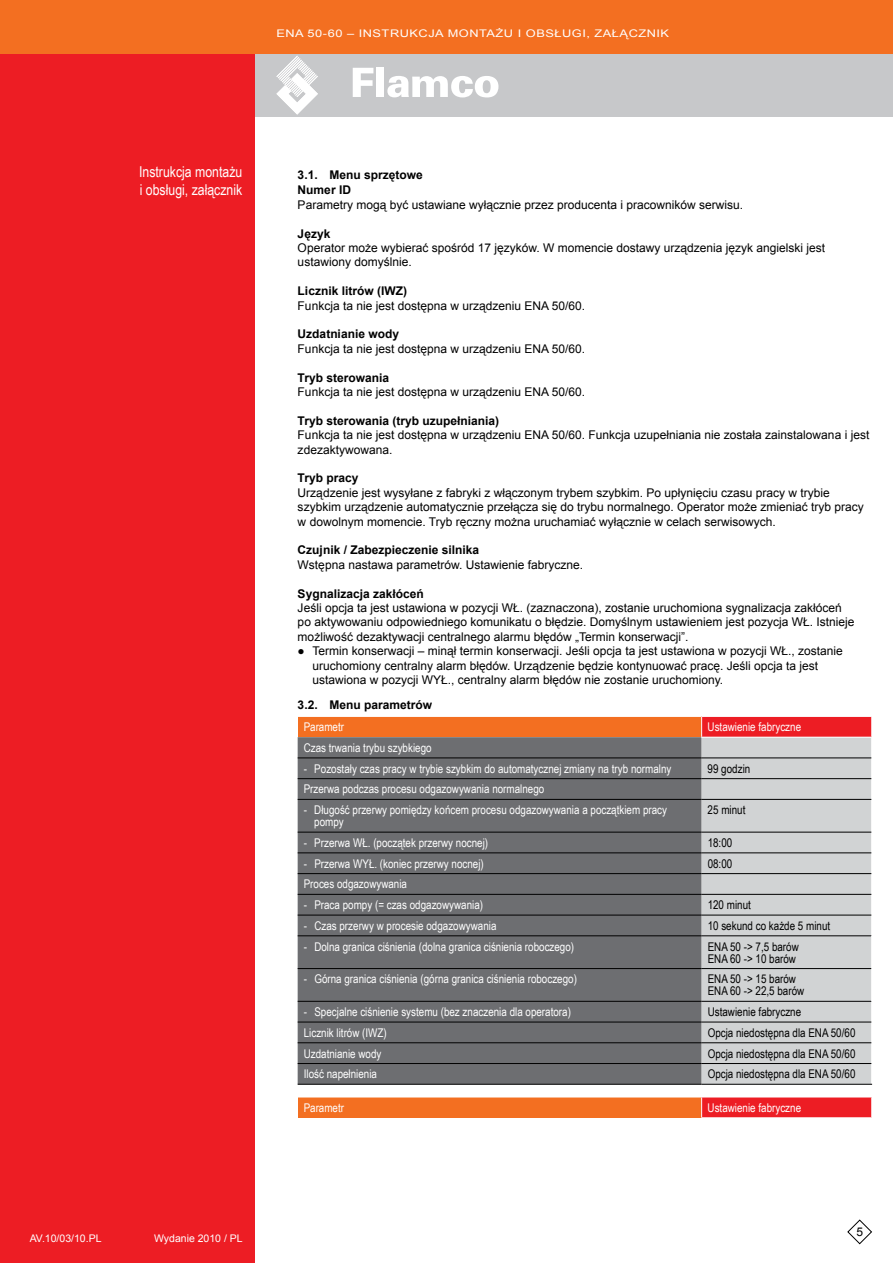
<style>
.page{position:relative;width:893px;height:1263px;background:#fff}
.page>*{position:absolute;margin:0;border:0;box-sizing:border-box;transform-origin:0 0}
.t1{font:15px/18px "Arial Narrow";color:#fff}
.t2{font:12px/14.4px "Arial";color:#000}
.t3{font:12px/12px "Arial Narrow";color:#fff}
.t4{font:12px/12px "Arial Narrow";color:#000}
.t5{font:700 12px/15.5px "Arial";color:#000}
.t6{font:10.5px "Arial";letter-spacing:.04em;color:#fff;scale:1.22 1}
.t7{font:10.5px "Arial";letter-spacing:.04em;color:#fff}
.t8{font:10.5px "Arial";color:#fff}
</style>
<div class="page">
<div style="left:0;top:53px;width:893px;height:64px;background:#c7c8ca"></div>
<div style="left:0;top:0;width:255px;height:1263px;background:#ed1d24"></div>
<svg style="left:847px;top:1219px;width:25px;height:25px"></svg>
<div style="left:0;top:0;width:893px;height:53px;background:#f36f21"></div>
<svg style="left:276px;top:56px;width:42px;height:59px"></svg>
<svg style="left:353px;top:68px;width:20px;height:29px"></svg>
<div style="left:376px;top:68px;width:8px;height:29px;background:#fff"></div>
<svg style="left:387px;top:76px;width:111px;height:21px"></svg>
<div style="left:298px;top:716px;width:404px;height:21px;background:#f36f21"></div>
<div style="left:702px;top:716px;width:170px;height:21px;background:#ed1d24"></div>
<div style="left:298px;top:737px;width:404px;height:347px;background:#6d6e71"></div>
<div style="left:702px;top:738px;width:169px;height:346px;background:#d1d3d4"></div>
<hr style="left:702px;top:1084px;width:170px;height:1px;background:#000">
<hr style="left:298px;top:716px;width:404px;height:1px;background:#fff">
<hr style="left:702px;top:716px;width:170px;height:1px;background:#fff">
<svg style="left:701px;top:717px;width:1px;height:20px"></svg>
<svg style="left:871px;top:717px;width:1px;height:82px"></svg>
<hr style="left:701px;top:737px;width:171px;height:1px;background:#fff">
<hr style="left:298px;top:1084px;width:404px;height:1px;background:#000">
<hr style="left:298px;top:757px;width:404px;height:1px;background:#000">
<hr style="left:298px;top:935px;width:404px;height:1px;background:#000">
<hr style="left:702px;top:757px;width:169px;height:1px;background:#000">
<hr style="left:702px;top:935px;width:169px;height:1px;background:#000">
<hr style="left:298px;top:778px;width:404px;height:1px;background:#000">
<hr style="left:298px;top:968px;width:404px;height:1px;background:#000">
<hr style="left:298px;top:1001px;width:404px;height:1px;background:#000">
<hr style="left:702px;top:778px;width:169px;height:1px;background:#000">
<hr style="left:702px;top:968px;width:169px;height:1px;background:#000">
<hr style="left:702px;top:1001px;width:169px;height:1px;background:#000">
<hr style="left:298px;top:799px;width:404px;height:1px;background:#000">
<hr style="left:702px;top:799px;width:169px;height:1px;background:#000">
<hr style="left:298px;top:832px;width:404px;height:1px;background:#000">
<hr style="left:702px;top:832px;width:169px;height:1px;background:#000">
<hr style="left:298px;top:852px;width:404px;height:1px;background:#000">
<hr style="left:702px;top:852px;width:169px;height:1px;background:#000">
<hr style="left:298px;top:873px;width:404px;height:1px;background:#000">
<hr style="left:702px;top:873px;width:169px;height:1px;background:#000">
<hr style="left:298px;top:894px;width:404px;height:1px;background:#000">
<hr style="left:702px;top:894px;width:169px;height:1px;background:#000">
<hr style="left:298px;top:915px;width:404px;height:1px;background:#000">
<hr style="left:702px;top:915px;width:169px;height:1px;background:#000">
<hr style="left:298px;top:1022px;width:404px;height:1px;background:#000">
<hr style="left:702px;top:1022px;width:169px;height:1px;background:#000">
<hr style="left:298px;top:1042px;width:404px;height:1px;background:#000">
<hr style="left:702px;top:1042px;width:169px;height:1px;background:#000">
<hr style="left:298px;top:1063px;width:404px;height:1px;background:#000">
<hr style="left:702px;top:1063px;width:169px;height:1px;background:#000">
<div style="left:298px;top:1097px;width:404px;height:21px;background:#f36f21"></div>
<div style="left:702px;top:1097px;width:170px;height:21px;background:#ed1d24"></div>
<hr style="left:298px;top:1097px;width:404px;height:1px;background:#fff">
<hr style="left:702px;top:1097px;width:170px;height:1px;background:#fff">
<svg style="left:701px;top:1097px;width:1px;height:20px"></svg>
<svg style="left:871px;top:1097px;width:1px;height:20px"></svg>
<hr style="left:701px;top:1117px;width:171px;height:1px;background:#fff">
<p class="t6" style="left:276px;top:27px;width:323px">ENA 50-60 – INSTRUKCJA MONTAŻU I OBSŁUGI, ZAŁĄCZNIK</p>
<p class="t1" style="left:139px;top:162px;width:105px">Instrukcja montażu i obsługi, załącznik</p>
<p class="t7" style="left:30px;top:1231px;width:73px">AV.10/03/10.PL</p>
<p class="t8" style="left:154px;top:1231px;width:90px">Wydanie 2010 / PL</p>
<p class="t5" style="left:298px;top:167px;width:127px">3.1. Menu sprzętowe<br>Numer ID</p>
<p class="t2" style="left:298px;top:197px;width:447px">Parametry mogą być ustawiane wyłącznie przez producenta i pracowników serwisu.</p>
<p class="t5" style="left:298px;top:226px;width:34px">Język</p>
<p class="t2" style="left:298px;top:241px;width:529px">Operator może wybierać spośród 17 języków. W momencie dostawy urządzenia język angielski jest ustawiony domyślnie.</p>
<p class="t5" style="left:298px;top:284px;width:111px">Licznik litrów (IWZ)</p>
<p class="t2" style="left:298px;top:298px;width:289px">Funkcja ta nie jest dostępna w urządzeniu ENA 50/60.</p>
<p class="t5" style="left:298px;top:327px;width:103px">Uzdatnianie wody</p>
<p class="t2" style="left:298px;top:341px;width:289px">Funkcja ta nie jest dostępna w urządzeniu ENA 50/60.</p>
<p class="t5" style="left:298px;top:370px;width:93px">Tryb sterowania</p>
<p class="t2" style="left:298px;top:385px;width:289px">Funkcja ta nie jest dostępna w urządzeniu ENA 50/60.</p>
<p class="t5" style="left:298px;top:413px;width:203px">Tryb sterowania (tryb uzupełniania)</p>
<p class="t2" style="left:298px;top:428px;width:573px">Funkcja ta nie jest dostępna w urządzeniu ENA 50/60. Funkcja uzupełniania nie została zainstalowana i jest zdezaktywowana.</p>
<p class="t5" style="left:298px;top:471px;width:62px">Tryb pracy</p>
<p class="t2" style="left:298px;top:485px;width:568px">Urządzenie jest wysyłane z fabryki z włączonym trybem szybkim. Po upłynięciu czasu pracy w trybie szybkim urządzenie automatycznie przełącza się do trybu normalnego. Operator może zmieniać tryb pracy w dowolnym momencie. Tryb ręczny można uruchamiać wyłącznie w celach serwisowych.</p>
<p class="t5" style="left:298px;top:543px;width:183px">Czujnik / Zabezpieczenie silnika</p>
<p class="t2" style="left:298px;top:557px;width:287px">Wstępna nastawa parametrów. Ustawienie fabryczne.</p>
<p class="t5" style="left:298px;top:586px;width:128px">Sygnalizacja zakłóceń</p>
<p class="t2" style="left:298px;top:601px;width:558px">Jeśli opcja ta jest ustawiona w pozycji WŁ. (zaznaczona), zostanie uruchomiona sygnalizacja zakłóceń po aktywowaniu odpowiedniego komunikatu o błędzie. Domyślnym ustawieniem jest pozycja WŁ. Istnieje możliwość dezaktywacji centralnego alarmu błędów „Termin konserwacji”.</p>
<p class="t2" style="left:313px;top:644px;width:532px;text-indent:-15px">● Termin konserwacji – minął termin konserwacji. Jeśli opcja ta jest ustawiona w pozycji WŁ., zostanie uruchomiony centralny alarm błędów. Urządzenie będzie kontynuować pracę. Jeśli opcja ta jest ustawiona w pozycji WYŁ., centralny alarm błędów nie zostanie uruchomiony.</p>
<p class="t5" style="left:298px;top:697px;width:136px">3.2. Menu parametrów</p>
<p class="t3" style="left:304px;top:720px;width:42px">Parametr</p>
<p class="t3" style="left:708px;top:720px;width:95px">Ustawienie fabryczne</p>
<p class="t3" style="left:304px;top:741px;width:129px">Czas trwania trybu szybkiego</p>
<p class="t3" style="left:304px;top:762px;width:369px">- Pozostały czas pracy w trybie szybkim do automatycznej zmiany na tryb normalny</p>
<p class="t4" style="left:708px;top:762px;width:44px">99 godzin</p>
<p class="t3" style="left:304px;top:783px;width:242px">Przerwa podczas procesu odgazowywania normalnego</p>
<p class="t3" style="left:314px;top:803px;width:354px;text-indent:-11px">- Długość przerwy pomiędzy końcem procesu odgazowywania a początkiem pracy pompy</p>
<p class="t4" style="left:708px;top:803px;width:39px">25 minut</p>
<p class="t3" style="left:304px;top:836px;width:186px">- Przerwa WŁ. (początek przerwy nocnej)</p>
<p class="t4" style="left:708px;top:836px;width:26px">18:00</p>
<p class="t3" style="left:304px;top:857px;width:182px">- Przerwa WYŁ. (koniec przerwy nocnej)</p>
<p class="t4" style="left:708px;top:857px;width:26px">08:00</p>
<p class="t3" style="left:304px;top:878px;width:105px">Proces odgazowywania</p>
<p class="t3" style="left:304px;top:898px;width:181px">- Praca pompy (= czas odgazowywania)</p>
<p class="t4" style="left:708px;top:898px;width:45px">120 minut</p>
<p class="t3" style="left:304px;top:919px;width:194px">- Czas przerwy w procesie odgazowywania</p>
<p class="t4" style="left:708px;top:919px;width:124px">10 sekund co każde 5 minut</p>
<p class="t3" style="left:304px;top:940px;width:272px">- Dolna granica ciśnienia (dolna granica ciśnienia roboczego)</p>
<p class="t4" style="left:708px;top:940px;width:93px">ENA 50 -&gt; 7,5 barów<br>ENA 60 -&gt; 10 barów</p>
<p class="t3" style="left:304px;top:973px;width:275px">- Górna granica ciśnienia (górna granica ciśnienia roboczego)</p>
<p class="t4" style="left:708px;top:973px;width:98px">ENA 50 -&gt; 15 barów<br>ENA 60 -&gt; 22,5 barów</p>
<p class="t3" style="left:304px;top:1005px;width:269px">- Specjalne ciśnienie systemu (bez znaczenia dla operatora)</p>
<p class="t4" style="left:708px;top:1005px;width:95px">Ustawienie fabryczne</p>
<p class="t3" style="left:304px;top:1026px;width:85px">Licznik litrów (IWZ)</p>
<p class="t4" style="left:708px;top:1026px;width:149px">Opcja niedostępna dla ENA 50/60</p>
<p class="t3" style="left:304px;top:1047px;width:79px">Uzdatnianie wody</p>
<p class="t4" style="left:708px;top:1047px;width:149px">Opcja niedostępna dla ENA 50/60</p>
<p class="t3" style="left:304px;top:1067px;width:75px">Ilość napełnienia</p>
<p class="t4" style="left:708px;top:1067px;width:149px">Opcja niedostępna dla ENA 50/60</p>
<p class="t3" style="left:304px;top:1101px;width:42px">Parametr</p>
<p class="t3" style="left:708px;top:1101px;width:95px">Ustawienie fabryczne</p>
<p class="t2" style="left:856px;top:1225px;width:8px">5</p>
</div>
